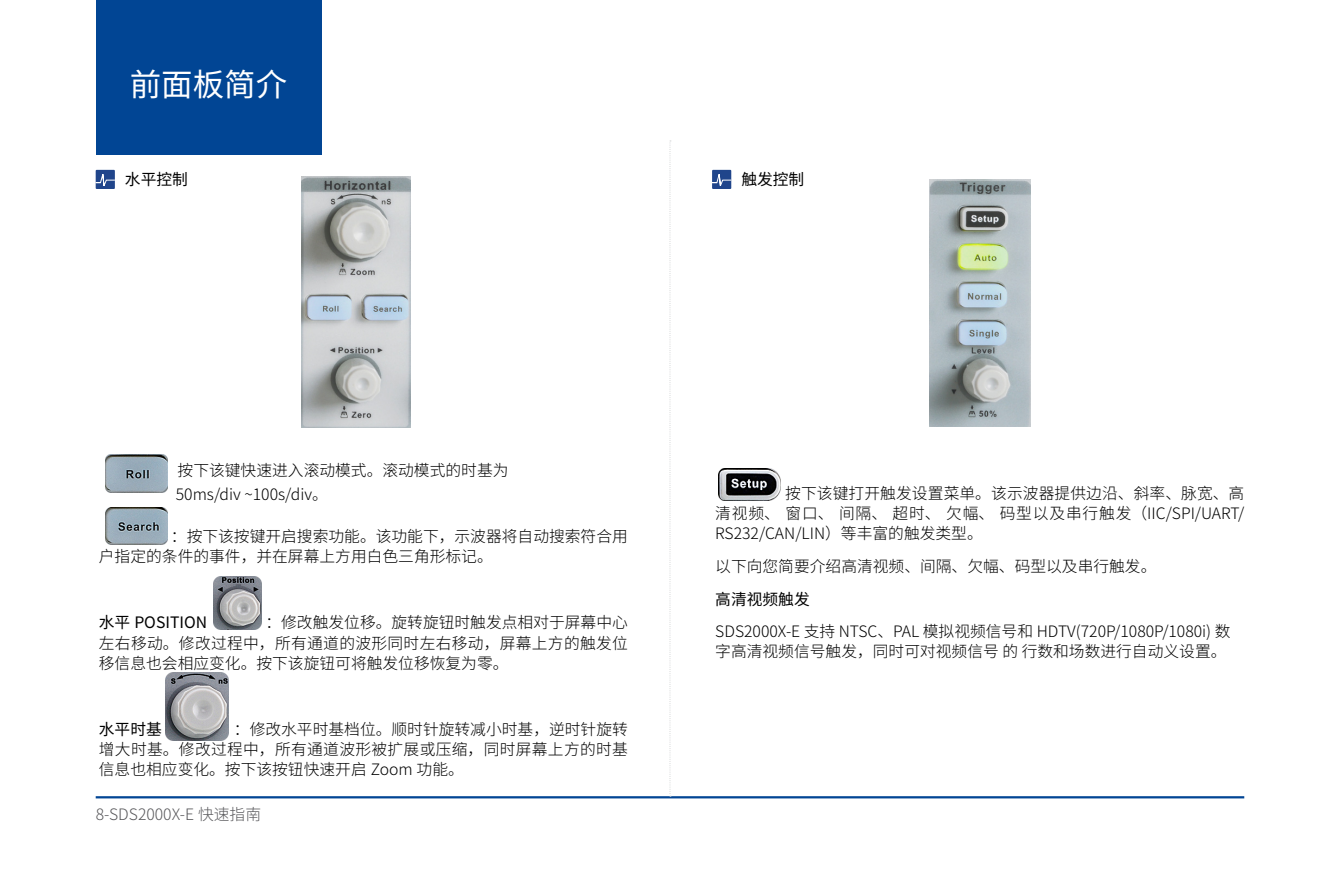
<style>
.page{position:relative;width:1340px;height:893px;background:#fff}
.page>*{position:absolute;margin:0;border:0;box-sizing:border-box;transform-origin:0 0}
.t1{font:31.5px "Source Han Sans SC";color:#fff}
.t2{font:300 15.75px/20.2px "Source Han Sans SC";color:#000}
.t3{font:15.75px "Source Han Sans SC";color:#000}
.t4{font:300 15.75px "Source Han Sans SC";color:#58585b}
</style>
<div class="page">
<hr style="left:96px;top:796px;width:1148px;height:2px;background:#014594">
<div style="left:96px;top:0;width:225px;height:154px;background:#014594"></div>
<img style="left:105px;top:454px;width:63px;height:39px">
<img style="left:105px;top:507px;width:63px;height:37px">
<img style="left:718px;top:469px;width:63px;height:31px">
<img style="left:214px;top:577px;width:48px;height:53px">
<svg style="left:669px;top:141px;width:2px;height:656px"></svg>
<div style="left:96px;top:170px;width:19px;height:19px;background:#20458b"></div>
<svg style="left:96px;top:173px;width:19px;height:16px"></svg>
<div style="left:712px;top:170px;width:19px;height:19px;background:#20458b"></div>
<svg style="left:712px;top:173px;width:19px;height:16px"></svg>
<img style="left:302px;top:176px;width:108px;height:251px">
<img style="left:166px;top:673px;width:62px;height:67px">
<img style="left:929px;top:179px;width:101px;height:248px">
<h1 class="t1" style="left:130px;top:67px;width:159px">前面板简介</h1>
<p class="t3" style="left:125px;top:171px;width:64px">水平控制</p>
<p class="t3" style="left:741px;top:171px;width:64px">触发控制</p>
<p class="t2" style="left:176px;top:458px;width:334px;line-height:24.1px;text-indent:-14px">：按下该键快速进入滚动模式。滚动模式的时基为<br>50ms/div ~100s/div。</p>
<p class="t2" style="left:99px;top:526px;width:530px;text-indent:72px">：按下该按键开启搜索功能。该功能下，示波器将自动搜索符合用户指定的条件的事件，并在屏幕上方用白色三角形标记。</p>
<p class="t2" style="left:99px;top:613px;width:530px;text-align:justify;text-indent:166px">：修改触发位移。旋转旋钮时触发点相对于屏幕中心左右移动。修改过程中，所有通道的波形同时左右移动，屏幕上方的触发位移信息也会相应变化。按下该旋钮可将触发位移恢复为零。</p>
<p class="t3" style="left:99px;top:614px;width:110px">水平 POSITION</p>
<p class="t2" style="left:99px;top:719px;width:530px;text-align:justify;text-indent:135px">：修改水平时基档位。顺时针旋转减小时基，逆时针旋转增大时基。修改过程中，所有通道波形被扩展或压缩，同时屏幕上方的时基信息也相应变化。按下该按钮快速开启 Zoom 功能。</p>
<p class="t3" style="left:99px;top:720px;width:64px">水平时基</p>
<p class="t4" style="left:96px;top:805px;width:167px">8-SDS2000X-E 快速指南</p>
<p class="t2" style="left:715px;top:483px;width:530px;text-align:justify;text-indent:70px">按下该键打开触发设置菜单。该示波器提供边沿、斜率、脉宽、高清视频、 窗口、 间隔、 超时、 欠幅、 码型以及串行触发（IIC/SPI/UART/ RS232/CAN/LIN）等丰富的触发类型。</p>
<p class="t2" style="left:715px;top:557px;width:442px">以下向您简要介绍高清视频、间隔、欠幅、码型以及串行触发。</p>
<p class="t3" style="left:715px;top:590px;width:96px">高清视频触发</p>
<p class="t2" style="left:715px;top:621px;width:517px">SDS2000X-E 支持 NTSC、PAL 模拟视频信号和 HDTV(720P/1080P/1080i) 数字高清视频信号触发，同时可对视频信号 的 行数和场数进行自动义设置。</p>
</div>
